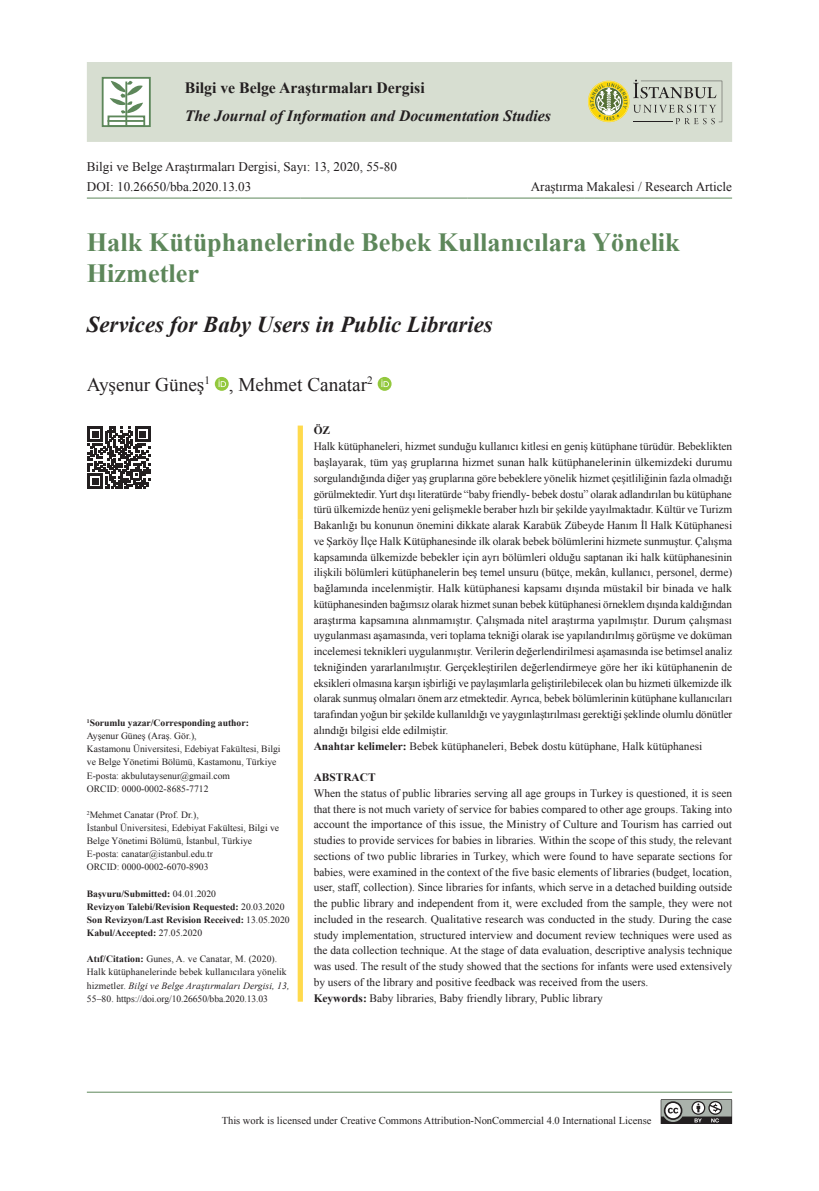
<style>
.page{position:relative;width:819px;height:1191px;background:#fff}
.page>*{position:absolute;margin:0;border:0;box-sizing:border-box;transform-origin:0 0}
.t1{font:700 26.25px/31.5px "Times New Roman";color:#5d875a}
.t2{font:italic 700 22.75px "Times New Roman";color:#231f20}
.t3{font:19.25px "Times New Roman";color:#231f20}
.t4{font:italic 700 15.75px "Times New Roman";color:#231f20}
.t5{font:700 15.75px "Times New Roman";color:#231f20}
.t6{font:13.12px/19.8px "Times New Roman";color:#231f20}
.t7{font:11.38px/15.8px "Times New Roman";letter-spacing:-.005em;color:#231f20}
.t8{font:700 11.38px "Times New Roman";color:#231f20}
.t9{font:10.5px "Times New Roman";color:#231f20}
.t10{font:9.62px/13.1px "Times New Roman";color:#231f20}
.t11{font:700 9.62px/13.1px "Times New Roman";color:#231f20}
.s1{font-weight:700}
.s2{font-weight:400}
.s3{font-style:italic}
</style>
<div class="page">
<div style="left:87px;top:62px;width:645px;height:80px;background:#d7ded1"></div>
<div style="left:297px;top:425px;width:6px;height:95px;background:#ffda4d"></div>
<div style="left:297px;top:520px;width:6px;height:481px;background:#ffda4d"></div>
<hr style="left:87px;top:198px;width:83px;height:1px;background:#5d875a">
<hr style="left:170px;top:198px;width:130px;height:1px;background:#5d875a">
<hr style="left:300px;top:198px;width:167px;height:1px;background:#5d875a">
<hr style="left:467px;top:198px;width:117px;height:1px;background:#5d875a">
<hr style="left:584px;top:198px;width:148px;height:1px;background:#5d875a">
<div style="left:102px;top:77px;width:49px;height:50px;background:#fff;border:2px solid #5d875a"></div>
<div style="left:107px;top:115px;width:38px;height:12px;border:2px solid #5d875a"></div>
<hr style="left:107px;top:120px;width:37px;height:2px;background:#5d875a">
<svg style="left:110px;top:81px;width:33px;height:33px"></svg>
<hr style="left:125px;top:81px;width:2px;height:46px;background:#5d875a">
<svg style="left:588px;top:80px;width:134px;height:44px;background:#c2c4a3"></svg>
<div style="left:215px;top:377px;width:14px;height:14px;background:#93c83d;border-radius:50%"></div>
<svg style="left:218px;top:379px;width:8px;height:8px"></svg>
<div style="left:377px;top:377px;width:14px;height:14px;background:#93c83d;border-radius:50%"></div>
<svg style="left:381px;top:379px;width:8px;height:8px"></svg>
<svg style="left:88px;top:426px;width:62px;height:63px"></svg>
<hr style="left:87px;top:1091px;width:645px;height:1px;background:#5d875a">
<svg style="left:660px;top:1099px;width:72px;height:25px;background:#818280"></svg>
<h3 class="t5" style="left:185px;top:77px;width:241px">Bilgi ve Belge Araştırmaları Dergisi</h3>
<h3 class="t4" style="left:185px;top:105px;width:367px">The Journal of Information and Documentation Studies</h3>
<p class="t6" style="left:87px;top:156px;width:311px">Bilgi ve Belge Araştırmaları Dergisi, Sayı: 13, 2020, 55-80<br>DOI: 10.26650/bba.2020.13.03</p>
<p class="t6" style="left:531px;top:176px;width:203px">Araştırma Makalesi / Research Article</p>
<h1 class="t1" style="left:87px;top:225px;width:594px">Halk Kütüphanelerinde Bebek Kullanıcılara Yönelik<br>Hizmetler</h1>
<h2 class="t2" style="left:87px;top:309px;width:407px">Services for Baby Users in Public Libraries</h2>
<h3 class="t3" style="left:87px;top:371px;width:287px">Ayşenur Güneş<sup>1</sup> , Mehmet Canatar<sup>2</sup></h3>
<p class="t10" style="left:87px;top:716px;width:195px"><sup>1</sup><span class="s1">Sorumlu yazar/Corresponding author:<br></span>Ayşenur Güneş (Araş. Gör.),<br>Kastamonu Üniversitesi, Edebiyat Fakültesi, Bilgi ve Belge Yönetimi Bölümü, Kastamonu, Türkiye E-posta: akbulutaysenur@gmail.com<br>ORCID: 0000-0002-8685-7712</p>
<p class="t10" style="left:87px;top:808px;width:194px"><sup>2</sup>Mehmet Canatar (Prof. Dr.),<br>İstanbul Üniversitesi, Edebiyat Fakültesi, Bilgi ve Belge Yönetimi Bölümü, İstanbul, Türkiye E-posta: canatar@istanbul.edu.tr<br>ORCID: 0000-0002-6070-8903</p>
<p class="t11" style="left:87px;top:886px;width:204px">Başvuru/Submitted: <span class="s2">04.01.2020<br></span>Revizyon Talebi/Revision Requested: <span class="s2">20.03.2020<br></span>Son Revizyon/Last Revision Received: <span class="s2">13.05.2020<br></span>Kabul/Accepted: <span class="s2">27.05.2020</span></p>
<p class="t10" style="left:87px;top:952px;width:204px"><span class="s1">Atıf/Citation:</span> Gunes, A. ve Canatar, M. (2020).<br>Halk kütüphanelerinde bebek kullanıcılara yönelik hizmetler. <span class="s3">Bilgi ve Belge Araştırmaları Dergisi, 13, </span>55–80. https://doi.org/10.26650/bba.2020.13.03</p>
<p class="t8" style="left:314px;top:423px;width:18px">ÖZ</p>
<p class="t7" style="left:314px;top:438px;width:420px">Halk kütüphaneleri, hizmet sunduğu kullanıcı kitlesi en geniş kütüphane türüdür. Bebeklikten başlayarak, tüm yaş gruplarına hizmet sunan halk kütüphanelerinin ülkemizdeki durumu sorgulandığında diğer yaş gruplarına göre bebeklere yönelik hizmet çeşitliliğinin fazla olmadığı görülmektedir. Yurt dışı literatürde “baby friendly- bebek dostu” olarak adlandırılan bu kütüphane türü ülkemizde henüz yeni gelişmekle beraber hızlı bir şekilde yayılmaktadır. Kültür ve Turizm Bakanlığı bu konunun önemini dikkate alarak Karabük Zübeyde Hanım İl Halk Kütüphanesi ve Şarköy İlçe Halk Kütüphanesinde ilk olarak bebek bölümlerini hizmete sunmuştur. Çalışma kapsamında ülkemizde bebekler için ayrı bölümleri olduğu saptanan iki halk kütüphanesinin ilişkili bölümleri kütüphanelerin beş temel unsuru (bütçe, mekân, kullanıcı, personel, derme) bağlamında incelenmiştir. Halk kütüphanesi kapsamı dışında müstakil bir binada ve halk kütüphanesinden bağımsız olarak hizmet sunan bebek kütüphanesi örneklem dışında kaldığından araştırma kapsamına alınmamıştır. Çalışmada nitel araştırma yapılmıştır. Durum çalışması uygulanması aşamasında, veri toplama tekniği olarak ise yapılandırılmış görüşme ve doküman incelemesi teknikleri uygulanmıştır. Verilerin değerlendirilmesi aşamasında ise betimsel analiz tekniğinden yararlanılmıştır. Gerçekleştirilen değerlendirmeye göre her iki kütüphanenin de eksikleri olmasına karşın işbirliği ve paylaşımlarla geliştirilebilecek olan bu hizmeti ülkemizde ilk olarak sunmuş olmaları önem arz etmektedir. Ayrıca, bebek bölümlerinin kütüphane kullanıcıları tarafından yoğun bir şekilde kullanıldığı ve yaygınlaştırılması gerektiği şeklinde olumlu dönütler alındığı bilgisi elde edilmiştir.<br><span class="s1">Anahtar kelimeler:</span> Bebek kütüphaneleri, Bebek dostu kütüphane, Halk kütüphanesi</p>
<p class="t8" style="left:314px;top:769px;width:63px">ABSTRACT</p>
<p class="t7" style="left:314px;top:785px;width:420px">When the status of public libraries serving all age groups in Turkey is questioned, it is seen that there is not much variety of service for babies compared to other age groups. Taking into account the importance of this issue, the Ministry of Culture and Tourism has carried out studies to provide services for babies in libraries. Within the scope of this study, the relevant sections of two public libraries in Turkey, which were found to have separate sections for babies, were examined in the context of the five basic elements of libraries (budget, location, user, staff, collection). Since libraries for infants, which serve in a detached building outside the public library and independent from it, were excluded from the sample, they were not included in the research. Qualitative research was conducted in the study. During the case study implementation, structured interview and document review techniques were used as the data collection technique. At the stage of data evaluation, descriptive analysis technique was used. The result of the study showed that the sections for infants were used extensively by users of the library and positive feedback was received from the users.<br><span class="s1">Keywords:</span> Baby libraries, Baby friendly library, Public library</p>
<p class="t9" style="left:222px;top:1113px;width:431px">This work is licensed under Creative Commons Attribution-NonCommercial 4.0 International License</p>
</div>
